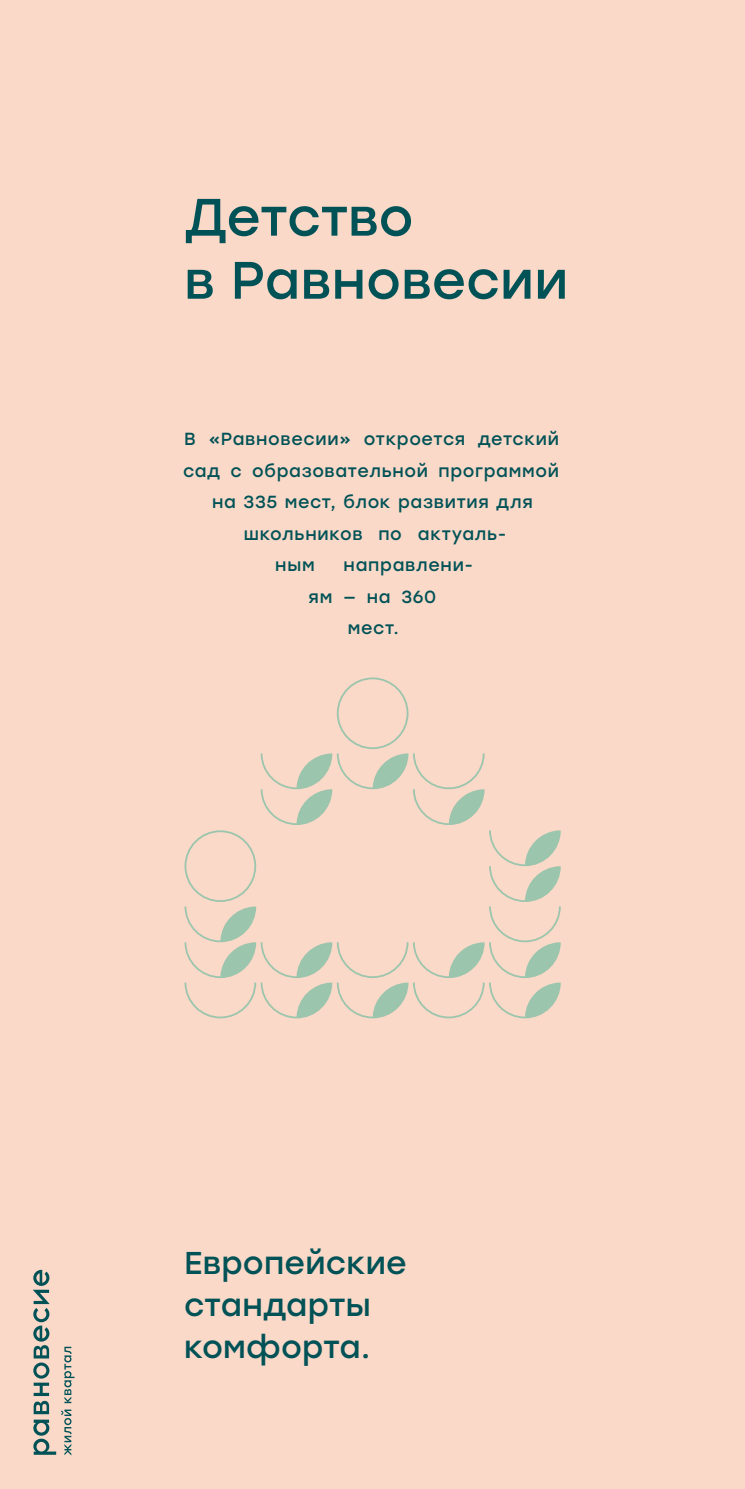
<style>
.page{position:relative;width:745px;height:1489px;background:#fff}
.page>*{position:absolute;margin:0;border:0;box-sizing:border-box;transform-origin:0 0}
.t1{font:52.5px/63px "Stolzl";color:#005256}
.t2{font:31.5px/42px "Stolzl";letter-spacing:.005em;color:#005256}
.t3{font:17.5px "Stolzl";letter-spacing:.04em;color:#005256}
</style>
<div class="page">
<div style="left:0;top:0;width:744px;height:1488px;background:#fbd9c9"></div>
<svg style="left:33px;top:1269px;width:41px;height:186px"></svg>
<svg style="left:184px;top:677px;width:376px;height:341px"></svg>
<h1 class="t1" style="left:184px;top:183px;width:385px">Детство<br>в Равновесии</h1>
<p class="t3" style="left:184px;top:427px;width:376px">В «Равновесии» откроется детский</p>
<p class="t3" style="left:183px;top:458px;width:377px">сад с образовательной программой</p>
<p class="t3" style="left:212px;top:490px;width:322px">на 335 мест, блок развития для</p>
<p class="t3" style="left:243px;top:521px;width:264px">школьников по актуаль-</p>
<p class="t3" style="left:275px;top:553px;width:41px">ным</p>
<p class="t3" style="left:343px;top:553px;width:131px">направлени-</p>
<p class="t3" style="left:308px;top:584px;width:129px">ям — на 360</p>
<p class="t3" style="left:347px;top:616px;width:52px">мест.</p>
<h2 class="t2" style="left:184px;top:1240px;width:224px">Европейские стандарты комфорта.</h2>
</div>
